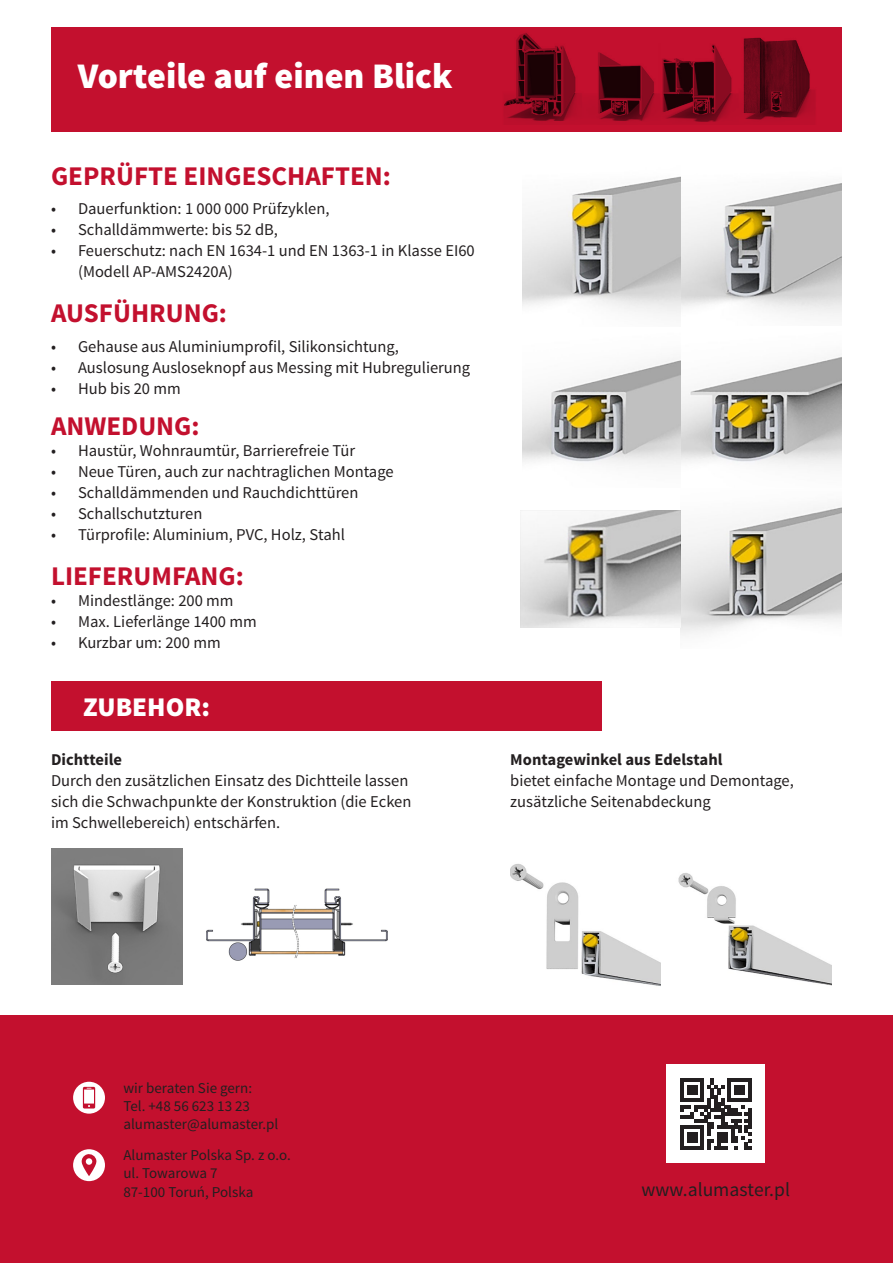
<style>
.page{position:relative;width:893px;height:1263px;background:#fff}
.page>*{position:absolute;margin:0;border:0;box-sizing:border-box;transform-origin:0 0}
.t1{font:900 36px "Source Sans Pro";color:#fff}
.t2{font:700 27px "Source Sans Pro";color:#c3102e}
.t3{font:900 27px "Source Sans Pro";color:#fff}
.t4{font:19.5px "Source Sans Pro";color:#231f20}
.t5{font:16.5px/21px "Source Sans Pro";color:#231f20}
.t6{font:700 16.5px "Source Sans Pro";color:#231f20}
.t7{font:15px/18px "Source Sans Pro";color:#231f20}
</style>
<div class="page">
<div style="left:0;top:1016px;width:893px;height:247px;background:#c3102e"></div>
<div style="left:73px;top:1149px;width:32px;height:32px;background:#fff;border-radius:50%"></div>
<svg style="left:81px;top:1154px;width:16px;height:22px"></svg>
<svg style="left:73px;top:1082px;width:32px;height:32px"></svg>
<svg style="left:83px;top:1087px;width:12px;height:21px"></svg>
<div style="left:667px;top:1065px;width:98px;height:98px;background:#fff"></div>
<svg style="left:680px;top:1078px;width:71px;height:71px"></svg>
<svg style="left:51px;top:28px;width:791px;height:104px;background:#ae0e29"></svg>
<img style="left:681px;top:183px;width:161px;height:452px">
<img style="left:521px;top:510px;width:160px;height:118px">
<img style="left:510px;top:864px;width:151px;height:122px">
<img style="left:51px;top:848px;width:132px;height:137px">
<img style="left:678px;top:873px;width:154px;height:113px">
<img style="left:522px;top:176px;width:159px;height:291px">
<div style="left:51px;top:682px;width:551px;height:49px;background:#c3102e"></div>
<img style="left:207px;top:888px;width:181px;height:72px">
<h1 class="t1" style="left:78px;top:53px;width:376px">Vorteile auf einen Blick</h1>
<h2 class="t2" style="left:51px;top:158px;width:341px">GEPRÜFTE EINGESCHAFTEN:</h2>
<p class="t5" style="left:51px;top:198px;width:280px">• Dauerfunktion: 1 000 000 Prüfzyklen,</p>
<p class="t5" style="left:51px;top:219px;width:229px">• Schalldämmwerte: bis 52 dB,</p>
<p class="t5" style="left:78px;top:240px;width:398px;text-indent:-27px">• Feuerschutz: nach EN 1634-1 und EN 1363-1 in Klasse EI60 (Modell AP-AMS2420A)</p>
<h2 class="t2" style="left:51px;top:296px;width:178px">AUSFÜHRUNG:</h2>
<p class="t5" style="left:51px;top:336px;width:350px">• Gehause aus Aluminiumprofil, Silikonsichtung,</p>
<p class="t5" style="left:51px;top:357px;width:421px">• Auslosung Ausloseknopf aus Messing mit Hubregulierung</p>
<p class="t5" style="left:51px;top:378px;width:131px">• Hub bis 20 mm</p>
<h2 class="t2" style="left:51px;top:408px;width:150px">ANWEDUNG:</h2>
<p class="t5" style="left:51px;top:440px;width:306px">• Haustür, Wohnraumtür, Barrierefreie Tür</p>
<p class="t5" style="left:51px;top:461px;width:344px">• Neue Türen, auch zur nachtraglichen Montage</p>
<p class="t5" style="left:51px;top:482px;width:309px">• Schalldämmenden und Rauchdichttüren</p>
<p class="t5" style="left:51px;top:503px;width:153px">• Schallschutzturen</p>
<p class="t5" style="left:51px;top:524px;width:296px">• Türprofile: Aluminium, PVC, Holz, Stahl</p>
<h2 class="t2" style="left:51px;top:558px;width:194px">LIEFERUMFANG:</h2>
<p class="t5" style="left:51px;top:590px;width:184px">• Mindestlänge: 200 mm</p>
<p class="t5" style="left:51px;top:611px;width:207px">• Max. Lieferlänge 1400 mm</p>
<p class="t5" style="left:51px;top:632px;width:171px">• Kurzbar um: 200 mm</p>
<h2 class="t3" style="left:83px;top:689px;width:128px">ZUBEHOR:</h2>
<p class="t6" style="left:51px;top:748px;width:72px">Dichtteile</p>
<p class="t5" style="left:51px;top:770px;width:362px">Durch den zusätzlichen Einsatz des Dichtteile lassen sich die Schwachpunkte der Konstruktion (die Ecken im Schwellebereich) entschärfen.</p>
<p class="t6" style="left:510px;top:748px;width:214px">Montagewinkel aus Edelstahl</p>
<p class="t5" style="left:510px;top:770px;width:285px">bietet einfache Montage und Demontage, zusätzliche Seitenabdeckung</p>
<p class="t7" style="left:123px;top:1079px;width:156px">wir beraten Sie gern:<br>Tel. +48 56 623 13 23 alumaster@alumaster.pl</p>
<p class="t7" style="left:123px;top:1147px;width:169px">Alumaster Polska Sp. z o.o. ul. Towarowa 7<br>87-100 Toruń, Polska</p>
<p class="t4" style="left:642px;top:1178px;width:150px">www.alumaster.pl</p>
</div>
